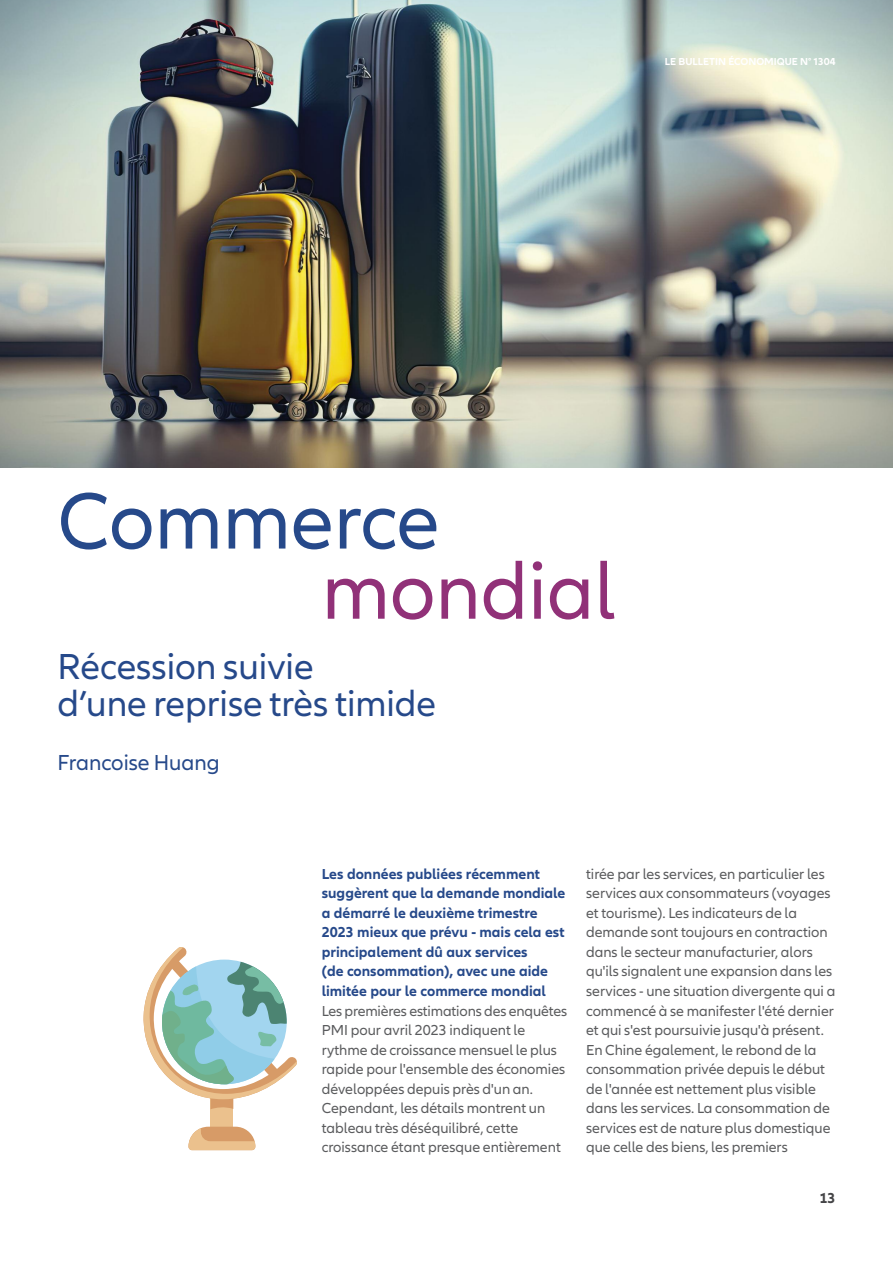
<style>
.page{position:relative;width:893px;height:1263px;background:#fff}
.page>*{position:absolute;margin:0;border:0;box-sizing:border-box;transform-origin:0 0}
.t1{font:82.5px "Allianz Neo";color:#26498a}
.t2{font:82.5px "Allianz Neo";color:#913178}
.t3{font:37.5px/37.5px "Allianz Neo";color:#26498a}
.t4{font:22.5px "Allianz Neo";color:#26498a}
.t5{font:15px/19.5px "Allianz Neo";color:#5a5b5d}
.t6{font:700 15px/19.5px "Allianz Neo";color:#26498a}
.t7{font:700 15px "Allianz Neo";color:#444446}
.t8{font:700 10.5px "Allianz Neo";color:#fff}
</style>
<div class="page">
<img style="left:0;top:0;width:893px;height:468px">
<div style="left:211px;top:1097px;width:22px;height:31px;background:#ebc18d"></div>
<svg style="left:188px;top:1127px;width:67px;height:23px;background:#e4b688"></svg>
<svg style="left:143px;top:947px;width:154px;height:162px"></svg>
<p class="t8" style="left:665px;top:58px;width:172px">LE BULLETIN ÉCONOMIQUE N° 1304</p>
<h1 class="t1" style="left:57px;top:491px;width:384px">Commerce</h1>
<h1 class="t2" style="left:322px;top:561px;width:295px">mondial</h1>
<h2 class="t3" style="left:57px;top:650px;width:380px">Récession suivie<br>d’une reprise très timide</h2>
<h3 class="t4" style="left:57px;top:754px;width:164px">Francoise Huang</h3>
<p class="t6" style="left:322px;top:865px;width:245px">Les données publiées récemment suggèrent que la demande mondiale a démarré le deuxième trimestre<br>2023 mieux que prévu - mais cela est principalement dû aux services<br>(de consommation), avec une aide limitée pour le commerce mondial</p>
<p class="t5" style="left:322px;top:1002px;width:247px">Les premières estimations des enquêtes PMI pour avril 2023 indiquent le rythme de croissance mensuel le plus rapide pour l'ensemble des économies développées depuis près d'un an.<br>Cependant, les détails montrent un tableau très déséquilibré, cette croissance étant presque entièrement</p>
<p class="t5" style="left:586px;top:865px;width:251px">tirée par les services, en particulier les services aux consommateurs (voyages et tourisme). Les indicateurs de la demande sont toujours en contraction dans le secteur manufacturier, alors qu'ils signalent une expansion dans les services - une situation divergente qui a commencé à se manifester l'été dernier et qui s'est poursuivie jusqu'à présent.<br>En Chine également, le rebond de la consommation privée depuis le début de l'année est nettement plus visible dans les services. La consommation de services est de nature plus domestique que celle des biens, les premiers</p>
<p class="t7" style="left:819px;top:1192px;width:18px">13</p>
</div>
